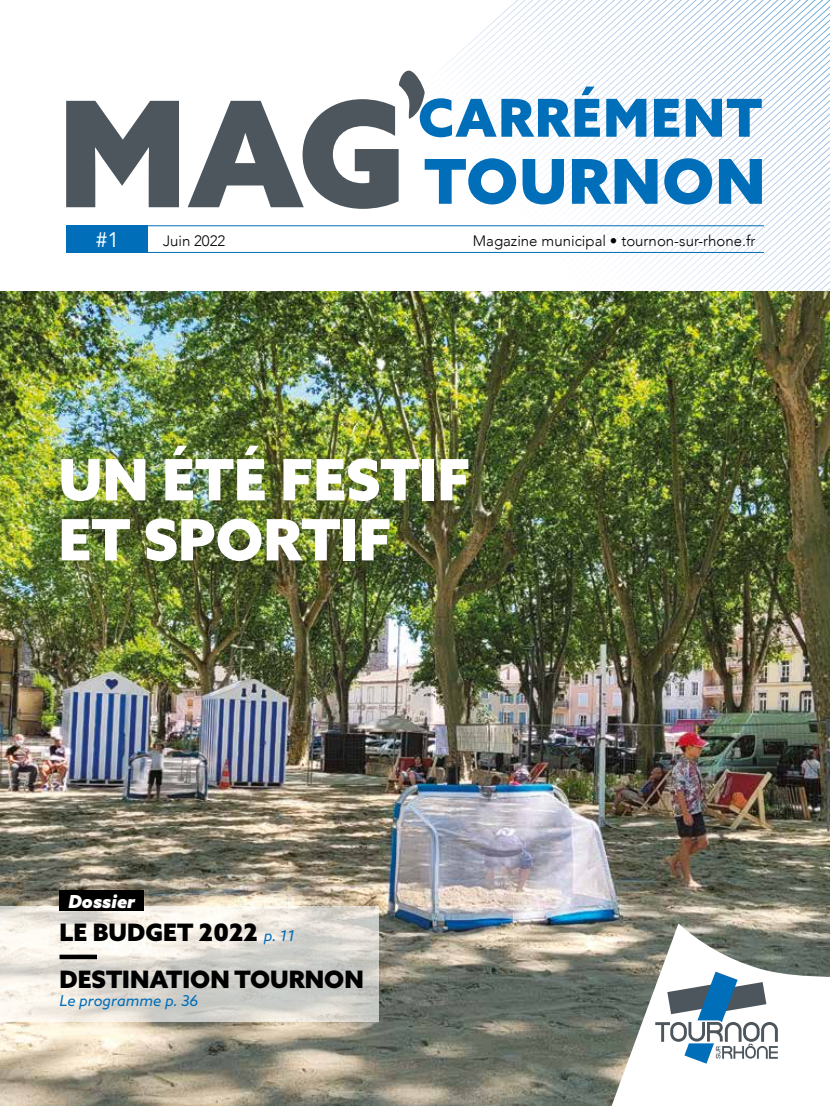
<style>
.page{position:relative;width:830px;height:1106px;background:#fff}
.page>*{position:absolute;margin:0;border:0;box-sizing:border-box;transform-origin:0 0}
.t1{font:900 147px "Azo Sans";color:#4c565c}
.t2{font:900 61.8px "Azo Sans";letter-spacing:.02em;color:#006eb8}
.t3{font:900 57px/60px "Azo Sans";color:#fff}
.t4{font:900 52.35px "Azo Sans";letter-spacing:.03em;color:#006eb8}
.t5{font:900 24px/46.8px "Azo Sans";color:#000}
.t6{font:21px "Avenir";color:#fff}
.t7{font:italic 900 18px "Azo Sans";color:#fff}
.t8{font:300 15px "Avenir";color:#000}
.t9{font:italic 15px "Azo Sans";color:#006eb8}
.s1{font-weight:400;font-style:italic;font-size:15px;color:#006eb8}
</style>
<div class="page">
<img style="left:0;top:291px;width:829px;height:815px">
<svg style="left:0;top:906px;width:378px;height:115px"></svg>
<div style="left:59px;top:954px;width:38px;height:5px;background:#000"></div>
<div style="left:66px;top:225px;width:82px;height:28px;background:#006eb8"></div>
<hr style="left:130px;top:225px;width:633px;height:1px;background:#006eb8">
<hr style="left:130px;top:252px;width:633px;height:1px;background:#006eb8">
<svg style="left:585px;top:923px;width:244px;height:183px"></svg>
<svg style="left:655px;top:971px;width:122px;height:92px"></svg>
<div style="left:60px;top:890px;width:84px;height:21px;background:#000"></div>
<img style="left:398px;top:0;width:431px;height:401px">
<h1 class="t1" style="left:58px;top:56px;width:350px">MAG</h1>
<h3 class="t4" style="left:418px;top:83px;width:345px">CARRÉMENT</h3>
<h2 class="t2" style="left:424px;top:140px;width:342px">TOURNON</h2>
<h3 class="t6" style="left:96px;top:227px;width:25px">#1</h3>
<p class="t8" style="left:163px;top:232px;width:64px">Juin 2022</p>
<p class="t8" style="left:472px;top:232px;width:284px">Magazine municipal • tournon-sur-rhone.fr</p>
<h3 class="t3" style="left:58px;top:449px;width:413px">UN ÉTÉ FESTIF<br>ET SPORTIF</h3>
<p class="t7" style="left:68px;top:889px;width:68px">Dossier</p>
<h3 class="t5" style="left:59px;top:908px;width:306px">LE BUDGET 2022 <span class="s1">p. 11<br></span>DESTINATION TOURNON</h3>
<p class="t9" style="left:59px;top:990px;width:140px">Le programme p. 36</p>
</div>
